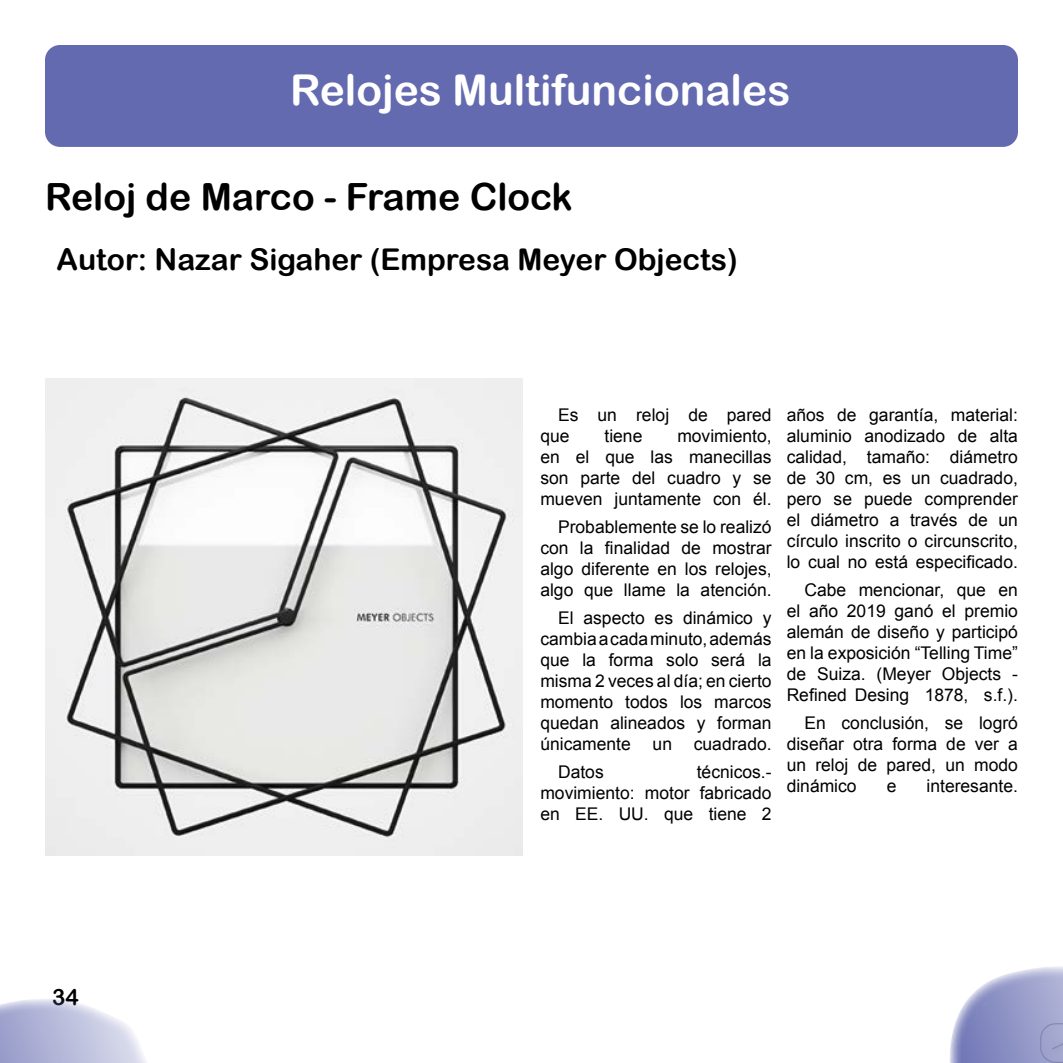
<style>
.page{position:relative;width:1063px;height:1063px;background:#fff}
.page>*{position:absolute;margin:0;border:0;box-sizing:border-box;transform-origin:0 0}
.t1{font:42.5px "Arial Rounded MT Bold";color:#fff}
.t2{font:37.5px "Arial Rounded MT Bold";color:#000}
.t3{font:30px "Arial Rounded MT Bold";color:#000}
.t4{font:22.5px "Arial Rounded MT Bold";color:#000}
.t5{font:17.5px/21px "Arial";color:#000;text-align:justify}
</style>
<div class="page">
<div style="left:45px;top:45px;width:973px;height:102px;background:#636aaf;border-radius:15px"></div>
<svg style="left:0;top:999px;width:146px;height:64px"></svg>
<img style="left:45px;top:378px;width:478px;height:478px">
<svg style="left:950px;top:966px;width:113px;height:97px"></svg>
<h1 class="t1" style="left:290px;top:65px;width:502px">Relojes Multifuncionales</h1>
<h2 class="t2" style="left:45px;top:175px;width:529px">Reloj de Marco - Frame Clock</h2>
<h3 class="t3" style="left:57px;top:242px;width:683px">Autor: Nazar Sigaher (Empresa Meyer Objects)</h3>
<p class="t5" style="left:540px;top:405px;width:233px;text-indent:18px">Es un reloj de pared que</p>
<p class="t5" style="left:540px;top:426px;width:233px;text-indent:137px">movimiento, en el que las manecillas son parte del cuadro y se mueven juntamente con él.</p>
<p class="t5" style="left:540px;top:517px;width:233px;text-indent:18px">Probablemente se lo realizó con la finalidad de mostrar algo diferente en los relojes, algo que llame la atención.</p>
<p class="t5" style="left:540px;top:608px;width:233px;text-indent:18px">El aspecto es dinámico y cambia a cada minuto, además que la forma solo será la misma 2 veces al día; en cierto momento todos los marcos quedan alineados y forman únicamente un cuadrado.</p>
<p class="t5" style="left:558px;top:762px;width:47px">Datos</p>
<p class="t5" style="left:604px;top:426px;width:39px">tiene</p>
<p class="t5" style="left:540px;top:762px;width:233px;text-indent:156px">técnicos.- movimiento: motor fabricado en EE. UU. que tiene 2</p>
<p class="t5" style="left:787px;top:405px;width:233px">años de garantía, material: aluminio anodizado de alta calidad, tamaño: diámetro de 30 cm, es un cuadrado, pero se puede comprender el diámetro a través de un círculo inscrito o circunscrito, lo cual no está especificado.</p>
<p class="t5" style="left:787px;top:580px;width:233px;text-indent:18px">Cabe mencionar, que en el año 2019 ganó el premio alemán de diseño y participó en la exposición “Telling Time” de Suiza. (Meyer Objects - Refined Desing 1878, s.f.).</p>
<p class="t5" style="left:787px;top:713px;width:233px;text-indent:18px">En conclusión, se logró diseñar otra forma de ver a un reloj de pared, un modo dinámico</p>
<p class="t5" style="left:887px;top:776px;width:11px">e</p>
<p class="t5" style="left:927px;top:776px;width:93px">interesante.</p>
<p class="t4" style="left:52px;top:984px;width:28px">34</p>
</div>
